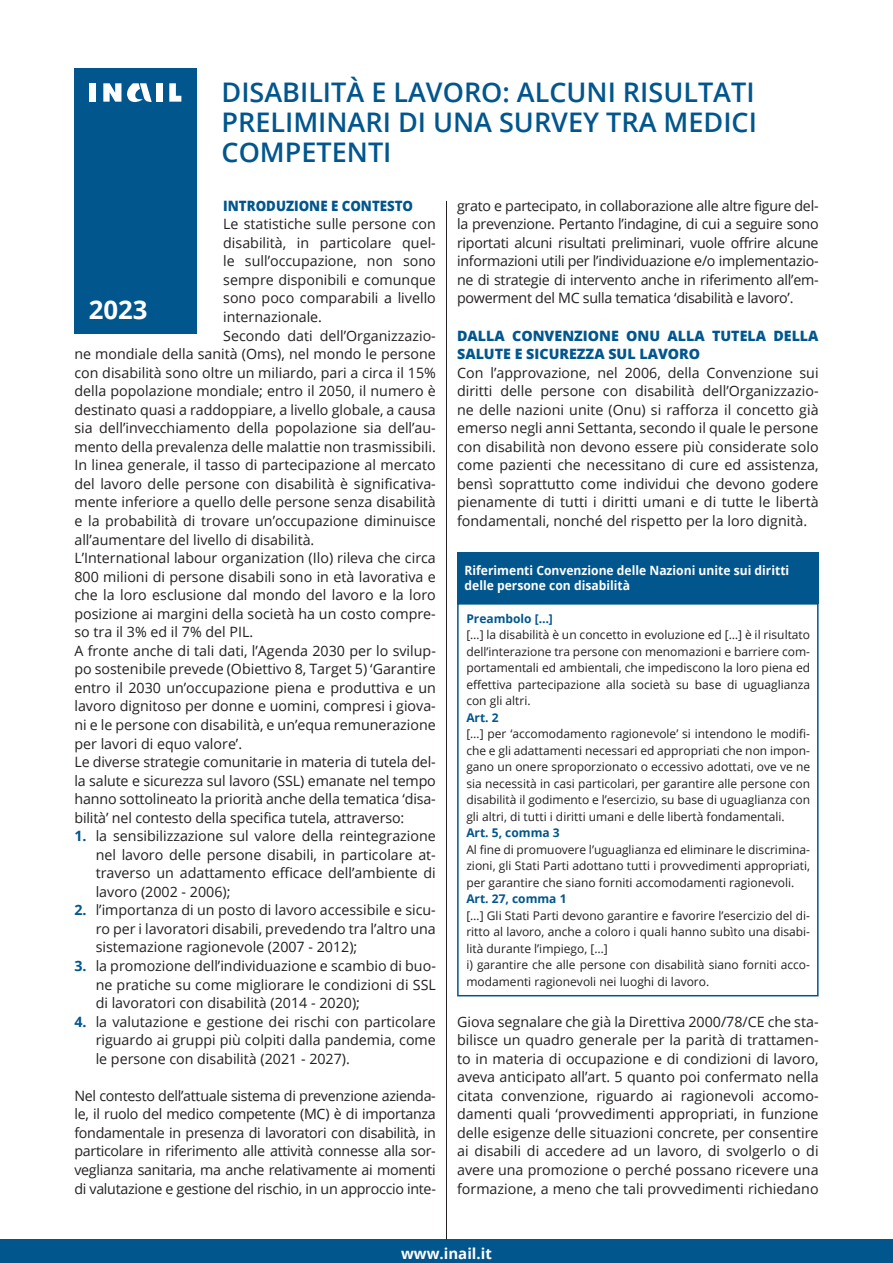
<style>
.page{position:relative;width:893px;height:1263px;background:#fff}
.page>*{position:absolute;margin:0;border:0;box-sizing:border-box;transform-origin:0 0}
.t1{font:600 27px/30px "Open Sans";color:#01568d;text-align:justify}
.t2{font:700 25.8px "Open Sans";color:#fff}
.t3{font:700 15px "Open Sans";color:#fff}
.t4{font:14.25px/18.6px "Open Sans";color:#231f20;text-align:justify}
.t5{font:800 14.25px/18.6px "Open Sans";color:#01568d}
.t6{font:800 14.25px "Open Sans";color:#01568d;scale:.93 1}
.t7{font:700 12.75px/15.8px "Open Sans";color:#fff;scale:.95 1}
.t8{font:12px/16.5px "Open Sans";color:#231f20;text-align:justify}
.t9{font:700 12px "Open Sans";color:#01568d}
.s1{font-weight:700;color:#01568d}
</style>
<div class="page">
<div style="left:0;top:1239px;width:893px;height:24px;background:#01568d"></div>
<div style="left:74px;top:68px;width:123px;height:133px;background:#01568d"></div>
<div style="left:90px;top:83px;width:6px;height:19px;background:#fff"></div>
<div style="left:156px;top:83px;width:7px;height:19px;background:#fff"></div>
<svg style="left:169px;top:83px;width:12px;height:19px"></svg>
<svg style="left:103px;top:83px;width:18px;height:19px"></svg>
<svg style="left:127px;top:83px;width:25px;height:19px"></svg>
<div style="left:74px;top:201px;width:123px;height:133px;background:#01568d"></div>
<hr style="left:446px;top:201px;width:1px;height:1038px;background:#231f20">
<div style="left:457px;top:553px;width:362px;height:51px;background:#01568d"></div>
<div style="left:457px;top:603px;width:362px;height:393px;border:2px solid #01568d"></div>
<h1 class="t1" style="left:222px;top:76px;width:537px">DISABILITÀ E LAVORO: ALCUNI RISULTATI PRELIMINARI DI UNA SURVEY TRA MEDICI COMPETENTI</h1>
<p class="t6" style="left:223px;top:196px;width:206px">INTRODUZIONE E CONTESTO</p>
<p class="t4" style="left:223px;top:214px;width:214px">Le statistiche sulle persone con</p>
<p class="t4" style="left:223px;top:233px;width:214px">disabilità, in particolare quel-</p>
<p class="t4" style="left:223px;top:252px;width:214px">le sull’occupazione, non sono</p>
<p class="t4" style="left:223px;top:270px;width:214px">sempre disponibili e comunque</p>
<p class="t4" style="left:223px;top:289px;width:214px">sono poco comparabili a livello</p>
<p class="t4" style="left:223px;top:307px;width:100px">internazionale.</p>
<p class="t4" style="left:223px;top:326px;width:214px">Secondo dati dell’Organizzazio-</p>
<p class="t4" style="left:74px;top:344px;width:363px">ne mondiale della sanità (Oms), nel mondo le persone</p>
<p class="t4" style="left:74px;top:363px;width:363px">con disabilità sono oltre un miliardo, pari a circa il 15%</p>
<p class="t4" style="left:74px;top:381px;width:363px">della popolazione mondiale; entro il 2050, il numero è</p>
<p class="t4" style="left:74px;top:400px;width:363px">destinato quasi a raddoppiare, a livello globale, a causa</p>
<p class="t4" style="left:74px;top:418px;width:363px">sia dell’invecchiamento della popolazione sia dell’au-</p>
<p class="t4" style="left:74px;top:437px;width:363px">mento della prevalenza delle malattie non trasmissibili.</p>
<p class="t4" style="left:74px;top:455px;width:363px">In linea generale, il tasso di partecipazione al mercato</p>
<p class="t4" style="left:74px;top:474px;width:363px">del lavoro delle persone con disabilità è significativa-</p>
<p class="t4" style="left:74px;top:493px;width:363px">mente inferiore a quello delle persone senza disabilità</p>
<p class="t4" style="left:74px;top:511px;width:363px">e la probabilità di trovare un’occupazione diminuisce</p>
<p class="t4" style="left:74px;top:530px;width:241px">all’aumentare del livello di disabilità.</p>
<p class="t4" style="left:74px;top:548px;width:363px">L’International labour organization (Ilo) rileva che circa</p>
<p class="t4" style="left:74px;top:567px;width:363px">800 milioni di persone disabili sono in età lavorativa e</p>
<p class="t4" style="left:74px;top:585px;width:363px">che la loro esclusione dal mondo del lavoro e la loro</p>
<p class="t4" style="left:74px;top:604px;width:363px">posizione ai margini della società ha un costo compre-</p>
<p class="t4" style="left:74px;top:622px;width:180px">so tra il 3% ed il 7% del PIL.</p>
<p class="t4" style="left:74px;top:641px;width:363px">A fronte anche di tali dati, l’Agenda 2030 per lo svilup-</p>
<p class="t4" style="left:74px;top:659px;width:363px">po sostenibile prevede (Obiettivo 8, Target 5) ‘Garantire</p>
<p class="t4" style="left:74px;top:678px;width:363px">entro il 2030 un’occupazione piena e produttiva e un</p>
<p class="t4" style="left:74px;top:697px;width:363px">lavoro dignitoso per donne e uomini, compresi i giova-</p>
<p class="t4" style="left:74px;top:715px;width:363px">ni e le persone con disabilità, e un’equa remunerazione</p>
<p class="t4" style="left:74px;top:734px;width:169px">per lavori di equo valore’.</p>
<p class="t4" style="left:74px;top:752px;width:363px">Le diverse strategie comunitarie in materia di tutela del-</p>
<p class="t4" style="left:74px;top:771px;width:363px">la salute e sicurezza sul lavoro (SSL) emanate nel tempo</p>
<p class="t4" style="left:74px;top:789px;width:363px">hanno sottolineato la priorità anche della tematica ‘disa-</p>
<p class="t4" style="left:74px;top:808px;width:331px">bilità’ nel contesto della specifica tutela, attraverso:</p>
<p class="t4" style="left:96px;top:826px;width:342px;text-indent:-21px"><span class="s1">1.</span> la sensibilizzazione sul valore della reintegrazione nel lavoro delle persone disabili, in particolare at&shy;traverso un adattamento efficace dell’ambiente di lavoro (2002 - 2006);</p>
<p class="t4" style="left:96px;top:900px;width:342px;text-indent:-21px"><span class="s1">2.</span> l’importanza di un posto di lavoro accessibile e sicu&shy;ro per i lavoratori disabili, prevedendo tra l’altro una sistemazione ragionevole (2007 - 2012);</p>
<p class="t4" style="left:96px;top:956px;width:342px;text-indent:-21px"><span class="s1">3.</span> la promozione dell’individuazione e scambio di buo&shy;ne pratiche su come migliorare le condizioni di SSL di lavoratori con disabilità (2014 - 2020);</p>
<p class="t4" style="left:96px;top:1012px;width:342px;text-indent:-21px"><span class="s1">4.</span> la valutazione e gestione dei rischi con particolare riguardo ai gruppi più colpiti dalla pandemia, come le persone con disabilità (2021 - 2027).</p>
<p class="t4" style="left:74px;top:1086px;width:363px">Nel contesto dell’attuale sistema di prevenzione azienda&shy;le, il ruolo del medico competente (MC) è di importanza fondamentale in presenza di lavoratori con disabilità, in particolare in riferimento alle attività connesse alla sor&shy;veglianza sanitaria, ma anche relativamente ai momenti di valutazione e gestione del rischio, in un approccio inte-</p>
<h2 class="t2" style="left:89px;top:291px;width:60px">2023</h2>
<p class="t4" style="left:457px;top:196px;width:363px">grato e partecipato, in collaborazione alle altre figure del&shy;la prevenzione. Pertanto l’indagine, di cui a seguire sono riportati alcuni risultati preliminari, vuole offrire alcune informazioni utili per l’individuazione e/o implementazio&shy;ne di strategie di intervento anche in riferimento all’em&shy;powerment del MC sulla tematica ‘disabilità e lavoro’.</p>
<p class="t5" style="left:457px;top:326px;width:363px">DALLA CONVENZIONE ONU ALLA TUTELA DELLA<br>SALUTE E SICUREZZA SUL LAVORO</p>
<p class="t4" style="left:457px;top:363px;width:363px">Con l’approvazione, nel 2006, della Convenzione sui diritti delle persone con disabilità dell’Organizzazio&shy;ne delle nazioni unite (Onu) si rafforza il concetto già emerso negli anni Settanta, secondo il quale le persone con disabilità non devono essere più considerate solo come pazienti che necessitano di cure ed assistenza, bensì soprattutto come individui che devono godere pienamente di tutti i diritti umani e di tutte le libertà fondamentali, nonché del rispetto per la loro dignità.</p>
<p class="t7" style="left:465px;top:562px;width:343px">Riferimenti Convenzione delle Nazioni unite sui diritti delle persone con disabilità</p>
<p class="t9" style="left:466px;top:610px;width:88px">Preambolo […]</p>
<p class="t8" style="left:466px;top:626px;width:345px">[…] la disabilità è un concetto in evoluzione ed […] è il risultato dell’interazione tra persone con menomazioni e barriere com&shy;portamentali ed ambientali, che impediscono la loro piena ed effettiva partecipazione alla società su base di uguaglianza con gli altri.</p>
<p class="t9" style="left:466px;top:709px;width:34px">Art. 2</p>
<p class="t8" style="left:466px;top:725px;width:345px">[…] per ‘accomodamento ragionevole’ si intendono le modifi&shy;che e gli adattamenti necessari ed appropriati che non impon&shy;gano un onere sproporzionato o eccessivo adottati, ove ve ne sia necessità in casi particolari, per garantire alle persone con disabilità il godimento e l’esercizio, su base di uguaglianza con gli altri, di tutti i diritti umani e delle libertà fondamentali.</p>
<p class="t9" style="left:466px;top:824px;width:95px">Art. 5, comma 3</p>
<p class="t8" style="left:466px;top:841px;width:345px">Al fine di promuovere l’uguaglianza ed eliminare le discrimina&shy;zioni, gli Stati Parti adottano tutti i provvedimenti appropriati, per garantire che siano forniti accomodamenti ragionevoli.</p>
<p class="t9" style="left:466px;top:890px;width:102px">Art. 27, comma 1</p>
<p class="t8" style="left:466px;top:907px;width:345px;text-align:left">[…] Gli Stati Parti devono garantire e favorire l’esercizio del di&shy;ritto al lavoro, anche a coloro i quali hanno subìto una disabi&shy;lità durante l’impiego, […]<br>i) garantire che alle persone con disabilità siano forniti acco&shy;modamenti ragionevoli nei luoghi di lavoro.</p>
<p class="t4" style="left:457px;top:1012px;width:363px">Giova segnalare che già la Direttiva 2000/78/CE che sta&shy;bilisce un quadro generale per la parità di trattamen&shy;to in materia di occupazione e di condizioni di lavoro, aveva anticipato all’art. 5 quanto poi confermato nella citata convenzione, riguardo ai ragionevoli accomo&shy;damenti quali ‘provvedimenti appropriati, in funzione delle esigenze delle situazioni concrete, per consentire ai disabili di accedere ad un lavoro, di svolgerlo o di avere una promozione o perché possano ricevere una formazione, a meno che tali provvedimenti richiedano</p>
<p class="t3" style="left:401px;top:1242px;width:92px">www.inail.it</p>
</div>
